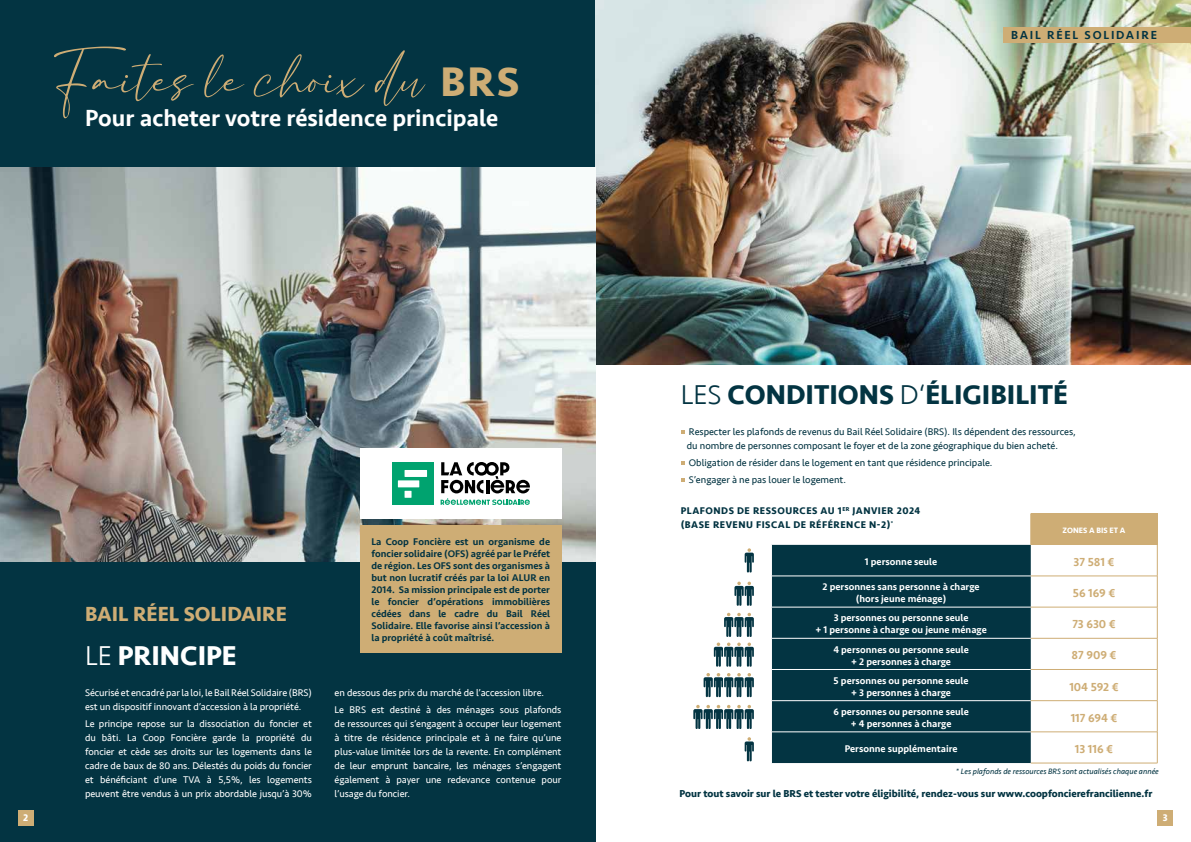
<style>
.page{position:relative;width:1191px;height:842px;background:#fff}
.page>*{position:absolute;margin:0;border:0;box-sizing:border-box;transform-origin:0 0}
.t1{font:58px "Bacalisties";color:#cead75}
.t2{font:700 28px "Seravek";color:#033442}
.t3{font:700 28px "Seravek";color:#fff}
.t4{font:500 24px "Seravek";color:#fff}
.t5{font:700 21px "Seravek";color:#cead75}
.t6{font:500 12px "Seravek";color:#cead75}
.t7{font:500 12px "Seravek";letter-spacing:.15em;color:#033442}
.t8{font:700 10.3px "Seravek";color:#033442}
.t9{font:10px/14px "Seravek";letter-spacing:-.005em;color:#fff}
.t10{font:500 10px/12px "Seravek";color:#033442;text-align:justify}
.t11{font:500 10px/12px "Seravek";color:#fff;text-align:center}
.t12{font:10px/14px "Seravek";color:#033442}
.t13{font:700 10px/14px "Seravek";letter-spacing:.05em;color:#033442}
.t14{font:700 10px "Seravek Basic";color:#fff}
.t15{font:italic 8px "Seravek";color:#033442}
.t16{font:700 8px "Seravek";color:#fff}
.s1{font-weight:300}
</style>
<div class="page">
<div style="left:1157px;top:810px;width:16px;height:16px;background:#cead75"></div>
<div style="left:0;top:0;width:595px;height:842px;background:#033442"></div>
<img style="left:595px;top:0;width:596px;height:364px">
<svg style="left:681px;top:430px;width:3px;height:4px"></svg>
<svg style="left:681px;top:461px;width:3px;height:4px"></svg>
<svg style="left:681px;top:478px;width:3px;height:4px"></svg>
<svg style="left:771px;top:544px;width:386px;height:219px"></svg>
<div style="left:1030px;top:514px;width:127px;height:31px;background:#cead75"></div>
<div style="left:772px;top:545px;width:258px;height:218px;background:#033442"></div>
<hr style="left:1030px;top:513px;width:127px;height:1px;background:#cead75">
<hr style="left:771px;top:545px;width:1px;height:31px;background:#fff">
<hr style="left:771px;top:576px;width:259px;height:1px;background:#fff">
<hr style="left:771px;top:576px;width:1px;height:31px;background:#fff">
<hr style="left:771px;top:607px;width:259px;height:1px;background:#fff">
<hr style="left:771px;top:607px;width:1px;height:31px;background:#fff">
<hr style="left:771px;top:638px;width:259px;height:1px;background:#fff">
<hr style="left:771px;top:638px;width:1px;height:31px;background:#fff">
<hr style="left:771px;top:669px;width:259px;height:1px;background:#fff">
<hr style="left:771px;top:670px;width:1px;height:30px;background:#fff">
<hr style="left:771px;top:700px;width:259px;height:1px;background:#fff">
<hr style="left:771px;top:701px;width:1px;height:31px;background:#fff">
<hr style="left:771px;top:732px;width:259px;height:1px;background:#fff">
<hr style="left:771px;top:732px;width:1px;height:31px;background:#fff">
<hr style="left:1157px;top:514px;width:1px;height:31px;background:#cead75">
<hr style="left:1157px;top:545px;width:1px;height:31px;background:#cead75">
<hr style="left:1157px;top:576px;width:1px;height:31px;background:#cead75">
<hr style="left:1157px;top:607px;width:1px;height:31px;background:#cead75">
<hr style="left:1157px;top:638px;width:1px;height:31px;background:#cead75">
<hr style="left:1157px;top:670px;width:1px;height:30px;background:#cead75">
<hr style="left:1157px;top:701px;width:1px;height:31px;background:#cead75">
<hr style="left:1157px;top:732px;width:1px;height:31px;background:#cead75">
<hr style="left:1030px;top:576px;width:127px;height:1px;background:#cead75">
<hr style="left:1030px;top:607px;width:127px;height:1px;background:#cead75">
<hr style="left:1030px;top:638px;width:127px;height:1px;background:#cead75">
<hr style="left:1030px;top:669px;width:127px;height:1px;background:#cead75">
<hr style="left:1030px;top:700px;width:127px;height:1px;background:#cead75">
<hr style="left:1030px;top:732px;width:127px;height:1px;background:#cead75">
<hr style="left:1030px;top:763px;width:127px;height:1px;background:#cead75">
<div style="left:18px;top:810px;width:15px;height:16px;background:#cead75"></div>
<img style="left:0;top:167px;width:595px;height:394px">
<div style="left:1003px;top:27px;width:188px;height:16px;background:#cead75"></div>
<div style="left:360px;top:525px;width:201px;height:128px;background:#cead75"></div>
<div style="left:360px;top:449px;width:201px;height:70px;background:#fff"></div>
<div style="left:392px;top:462px;width:42px;height:43px;background:#00a36f"></div>
<div style="left:404px;top:470px;width:23px;height:7px;background:#fff"></div>
<div style="left:398px;top:480px;width:21px;height:7px;background:#fff"></div>
<div style="left:404px;top:491px;width:7px;height:7px;background:#fff"></div>
<svg style="left:440px;top:462px;width:90px;height:43px"></svg>
<svg style="left:744px;top:548px;width:10px;height:24px"></svg>
<svg style="left:744px;top:737px;width:10px;height:24px"></svg>
<svg style="left:734px;top:582px;width:20px;height:24px"></svg>
<svg style="left:714px;top:613px;width:40px;height:54px"></svg>
<svg style="left:703px;top:673px;width:51px;height:24px"></svg>
<svg style="left:693px;top:705px;width:61px;height:24px"></svg>
<h1 class="t1" style="left:54px;top:30px;width:467px">Faites le choix du <sub>BRS</sub></h1>
<h3 class="t4" style="left:85px;top:103px;width:415px">Pour acheter votre résidence principale</h3>
<p class="t14" style="left:23px;top:811px;width:7px">2</p>
<h3 class="t5" style="left:85px;top:597px;width:203px">BAIL RÉEL SOLIDAIRE</h3>
<h2 class="t3" style="left:85px;top:633px;width:153px"><span class="s1">LE</span> PRINCIPE</h2>
<p class="t9" style="left:85px;top:685px;width:228px">Sécurisé et encadré par la loi, le Bail Réel Solidaire (BRS) est un dispositif innovant d’accession à la propriété.</p>
<p class="t9" style="left:85px;top:716px;width:228px;text-align:justify">Le principe repose sur la dissociation du foncier et du bâti. La Coop Foncière garde la propriété du foncier et cède ses droits sur les logements dans le cadre de baux de 80 ans. Délestés du poids du foncier et bénéficiant d’une TVA à 5,5%, les logements peuvent être vendus à un prix abordable jusqu’à 30%</p>
<p class="t10" style="left:371px;top:536px;width:180px">La Coop Foncière est un organisme de foncier solidaire (OFS) agréé par le Préfet de région. Les OFS sont des organismes à but non lucratif créés par la loi ALUR en 2014. Sa mission principale est de porter le foncier d’opérations immobilières cédées dans le cadre du Bail Réel Solidaire. Elle favorise ainsi l’accession à la propriété à coût maîtrisé.</p>
<p class="t9" style="left:334px;top:684px;width:228px;line-height:16.8px">en dessous des prix du marché de l’accession libre.<br>Le BRS est destiné à des ménages sous plafonds</p>
<p class="t9" style="left:334px;top:716px;width:228px;text-align:justify">de ressources qui s’engagent à occuper leur logement à titre de résidence principale et à ne faire qu’une plus-value limitée lors de la revente. En complément de leur emprunt bancaire, les ménages s’engagent également à payer une redevance contenue pour l’usage du foncier.</p>
<p class="t7" style="left:1011px;top:28px;width:147px">BAIL RÉEL SOLIDAIRE</p>
<h2 class="t2" style="left:680px;top:372px;width:389px"><span class="s1">LES</span> CONDITIONS <span class="s1">D‘</span>ÉLIGIBILITÉ</h2>
<p class="t12" style="left:686px;top:425px;width:390px">Respecter les plafonds de revenus du Bail Réel Solidaire (BRS). Ils dépendent des ressources, du nombre de personnes composant le foyer et de la zone géographique du bien acheté.</p>
<p class="t12" style="left:689px;top:454px;width:305px;line-height:16.8px">Obligation de résider dans le logement en tant que résidence principale.<br>S’engager à ne pas louer le logement.</p>
<p class="t13" style="left:680px;top:504px;width:241px">PLAFONDS DE RESSOURCES AU 1<sup>ER</sup> JANVIER 2024 (BASE REVENU FISCAL DE RÉFÉRENCE N-2)<sup>*</sup></p>
<p class="t16" style="left:1062px;top:524px;width:64px">ZONES A BIS ET A</p>
<p class="t11" style="left:865px;top:556px;width:74px">1 personne seule</p>
<p class="t6" style="left:1073px;top:554px;width:42px">37 581 €</p>
<p class="t11" style="left:822px;top:581px;width:158px">2 personnes sans personne à charge (hors jeune ménage)</p>
<p class="t6" style="left:1072px;top:586px;width:44px">56 169 €</p>
<p class="t11" style="left:815px;top:612px;width:173px">3 personnes ou personne seule<br>+ 1 personne à charge ou jeune ménage</p>
<p class="t6" style="left:1072px;top:617px;width:45px">73 630 €</p>
<p class="t11" style="left:833px;top:643px;width:137px">4 personnes ou personne seule + 2 personnes à charge</p>
<p class="t6" style="left:1071px;top:648px;width:47px">87 909 €</p>
<p class="t11" style="left:833px;top:674px;width:136px">5 personnes ou personne seule + 3 personnes à charge</p>
<p class="t6" style="left:1069px;top:679px;width:51px">104 592 €</p>
<p class="t11" style="left:833px;top:706px;width:137px">6 personnes ou personne seule + 4 personnes à charge</p>
<p class="t6" style="left:1070px;top:710px;width:48px">117 694 €</p>
<p class="t11" style="left:844px;top:743px;width:114px">Personne supplémentaire</p>
<p class="t6" style="left:1075px;top:741px;width:40px">13 116 €</p>
<p class="t15" style="left:956px;top:765px;width:204px">* Les plafonds de ressources BRS sont actualisés chaque année</p>
<p class="t8" style="left:679px;top:785px;width:474px">Pour tout savoir sur le BRS et tester votre éligibilité, rendez-vous sur www.coopfoncierefrancilienne.fr</p>
<p class="t14" style="left:1162px;top:811px;width:6px">3</p>
</div>
